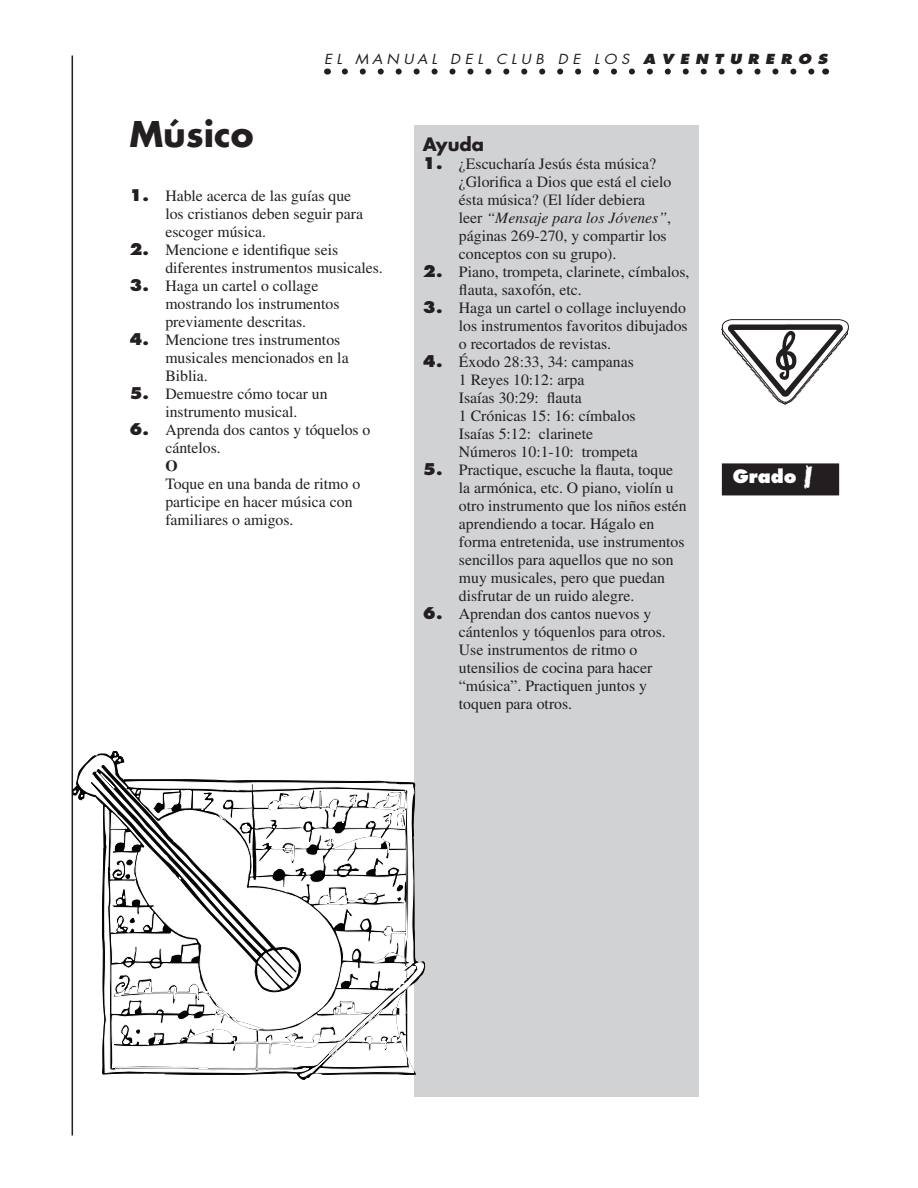
<style>
.page{position:relative;width:918px;height:1188px;background:#fff}
.page>*{position:absolute;margin:0;border:0;box-sizing:border-box;transform-origin:0 0}
.t1{font:700 34.5px "Futura";color:#231f20}
.t2{font:800 18px "Futura";color:#fff}
.t3{font:700 18px "Futura";color:#231f20}
.t4{font:15.75px/18px "Times";color:#231f20}
.t5{font:700 15.75px "Times";color:#231f20}
.t6{font:italic 13.5px "Futura";color:#231f20;scale:1.1 1}
.s1{font-weight:800}
.s2{font-family:"Futura";font-weight:800}
.s3{font-style:italic}
.s4{font-family:"Kid TYPE Crayon";font-weight:400;font-size:24px}
</style>
<div class="page">
<svg style="left:345px;top:69px;width:470px;height:6px"></svg>
<hr style="left:72px;top:56px;width:1px;height:1080px;background:#231f20">
<div style="left:414px;top:125px;width:285px;height:972px;background:#d1d2d4"></div>
<svg style="left:71px;top:751px;width:355px;height:329px"></svg>
<svg style="left:78px;top:753px;width:266px;height:277px"></svg>
<svg style="left:113px;top:753px;width:8px;height:9px"></svg>
<svg style="left:91px;top:764px;width:211px;height:230px"></svg>
<svg style="left:73px;top:790px;width:10px;height:7px"></svg>
<svg style="left:100px;top:773px;width:324px;height:306px"></svg>
<div style="left:723px;top:464px;width:115px;height:31px;background:#231f20"></div>
<div style="left:722px;top:463px;width:117px;height:32px;border:2px solid #231f20"></div>
<svg style="left:722px;top:319px;width:127px;height:84px"></svg>
<p class="t6" style="left:324px;top:50px;width:459px">E L M A N U A L D E L C L U B D E L O S <span class="s1">A V E N T U R E R O S</span></p>
<h1 class="t1" style="left:129px;top:110px;width:126px">Músico</h1>
<p class="t4" style="left:165px;top:187px;width:199px;text-indent:-36px"><span class="s2">1.</span> Hable acerca de las guías que los cristianos deben seguir para escoger música.</p>
<p class="t4" style="left:165px;top:241px;width:219px;text-indent:-36px"><span class="s2">2.</span> Mencione e identifique seis diferentes instrumentos musicales.</p>
<p class="t4" style="left:165px;top:277px;width:176px;text-indent:-36px"><span class="s2">3.</span> Haga un cartel o collage mostrando los instrumentos previamente descritas.</p>
<p class="t4" style="left:165px;top:331px;width:185px;text-indent:-36px"><span class="s2">4.</span> Mencione tres instrumentos musicales mencionados en la<br>Biblia.</p>
<p class="t4" style="left:129px;top:385px;width:200px;text-align:center"><span class="s2">5.</span> Demuestre cómo tocar un instrumento musical.</p>
<p class="t4" style="left:165px;top:421px;width:207px;text-indent:-36px"><span class="s2">6.</span> Aprenda dos cantos y tóquelos o cántelos.</p>
<p class="t5" style="left:165px;top:456px;width:14px">O</p>
<p class="t4" style="left:165px;top:475px;width:196px">Toque en una banda de ritmo o participe en hacer música con familiares o amigos.</p>
<p class="t3" style="left:423px;top:131px;width:63px">Ayuda</p>
<p class="t4" style="left:459px;top:154px;width:214px;text-indent:-36px"><span class="s2">1.</span> ¿Escucharía Jesús ésta música? ¿Glorifica a Dios que está el cielo ésta música? (El líder debiera leer <span class="s3">“Mensaje para los Jóvenes”</span>, páginas 269-270, y compartir los conceptos con su grupo).</p>
<p class="t4" style="left:459px;top:262px;width:232px;text-indent:-36px"><span class="s2">2.</span> Piano, trompeta, clarinete, címbalos, flauta, saxofón, etc.</p>
<p class="t4" style="left:459px;top:298px;width:230px;text-align:justify;text-indent:-36px"><span class="s2">3.</span> Haga un cartel o collage incluyendo los instrumentos favoritos dibujados o recortados de revistas.</p>
<p class="t4" style="left:459px;top:352px;width:180px;text-indent:-36px"><span class="s2">4.</span> Éxodo 28:33, 34: campanas<br>1 Reyes 10:12: arpa<br>Isaías 30:29: flauta<br>1 Crónicas 15: 16: címbalos<br>Isaías 5:12: clarinete<br>Números 10:1-10: trompeta</p>
<p class="t4" style="left:459px;top:460px;width:229px;text-indent:-36px"><span class="s2">5.</span> Practique, escuche la flauta, toque la armónica, etc. O piano, violín u otro instrumento que los niños estén aprendiendo a tocar. Hágalo en forma entretenida, use instrumentos sencillos para aquellos que no son muy musicales, pero que puedan disfrutar de un ruido alegre.</p>
<p class="t4" style="left:459px;top:604px;width:208px;text-indent:-36px"><span class="s2">6.</span> Aprendan dos cantos nuevos y cántenlos y tóquenlos para otros.<br>Use instrumentos de ritmo o utensilios de cocina para hacer “música”. Practiquen juntos y toquen para otros.</p>
<p class="t2" style="left:733px;top:465px;width:81px">Grado <span class="s4">1</span></p>
</div>
